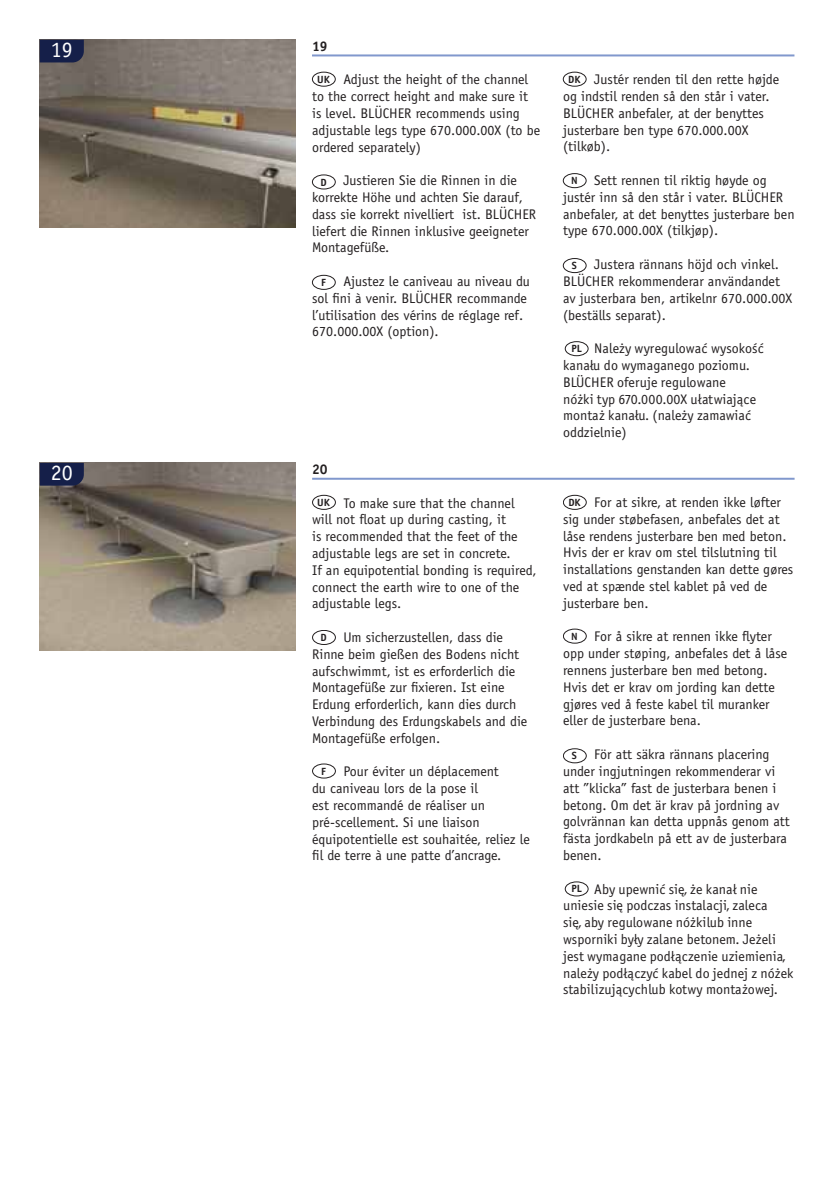
<style>
.page{position:relative;width:840px;height:1191px;background:#fff}
.page>*{position:absolute;margin:0;border:0;box-sizing:border-box;transform-origin:0 0}
.t1{font:22px "Officina Sans";color:#fff}
.t2{font:14px/16.8px "Officina Sans";color:#231f20}
.t3{font:14px/16.8px "Officina Sans Book ITC";color:#231f20}
.t4{font:700 14px "Officina Sans";color:#231f20}
.t5{font:700 10.4px "Officina Sans";color:#231f20}
</style>
<div class="page">
<img style="left:40px;top:40px;width:255px;height:187px">
<svg style="left:40px;top:40px;width:44px;height:22px"></svg>
<hr style="left:312px;top:54px;width:482px;height:2px;background:#8198cd">
<div style="left:312px;top:72px;width:23px;height:15px;border:1px solid #231f20;border-radius:50%"></div>
<div style="left:312px;top:174px;width:23px;height:15px;border:1px solid #231f20;border-radius:50%"></div>
<div style="left:312px;top:275px;width:23px;height:15px;border:1px solid #231f20;border-radius:50%"></div>
<div style="left:562px;top:72px;width:24px;height:15px;border:1px solid #231f20;border-radius:50%"></div>
<div style="left:562px;top:173px;width:24px;height:15px;border:1px solid #231f20;border-radius:50%"></div>
<div style="left:562px;top:258px;width:24px;height:15px;border:1px solid #231f20;border-radius:50%"></div>
<div style="left:564px;top:341px;width:24px;height:15px;border:1px solid #231f20;border-radius:50%"></div>
<img style="left:40px;top:463px;width:255px;height:187px">
<svg style="left:40px;top:463px;width:44px;height:22px"></svg>
<hr style="left:312px;top:478px;width:482px;height:2px;background:#8198cd">
<div style="left:312px;top:495px;width:23px;height:15px;border:1px solid #231f20;border-radius:50%"></div>
<div style="left:312px;top:630px;width:23px;height:15px;border:1px solid #231f20;border-radius:50%"></div>
<div style="left:312px;top:763px;width:23px;height:15px;border:1px solid #231f20;border-radius:50%"></div>
<div style="left:562px;top:495px;width:24px;height:15px;border:1px solid #231f20;border-radius:50%"></div>
<div style="left:562px;top:628px;width:24px;height:15px;border:1px solid #231f20;border-radius:50%"></div>
<div style="left:562px;top:748px;width:24px;height:15px;border:1px solid #231f20;border-radius:50%"></div>
<div style="left:564px;top:881px;width:24px;height:15px;border:1px solid #231f20;border-radius:50%"></div>
<h1 class="t1" style="left:51px;top:41px;width:23px">19</h1>
<p class="t4" style="left:312px;top:41px;width:17px">19</p>
<p class="t2" style="left:312px;top:72px;width:229px;text-indent:31px">Adjust the height of the channel to the correct height and make sure it is level. BLÜCHER recommends using adjustable legs type 670.000.00X (to be ordered separately)</p>
<p class="t2" style="left:312px;top:173px;width:225px;text-indent:31px">Justieren Sie die Rinnen in die korrekte Höhe und achten Sie darauf, dass sie korrekt nivelliert ist. BLÜCHER liefert die Rinnen inklusive geeigneter<br>Montagefüße.</p>
<p class="t2" style="left:312px;top:274px;width:219px;text-indent:31px">Ajustez le caniveau au niveau du sol fini à venir. BLÜCHER recommande l’utilisation des vérins de réglage ref.<br>670.000.00X (option).</p>
<p class="t5" style="left:317px;top:75px;width:14px">UK</p>
<p class="t5" style="left:320px;top:178px;width:8px">D</p>
<p class="t5" style="left:321px;top:278px;width:6px">F</p>
<h1 class="t1" style="left:51px;top:464px;width:23px">20</h1>
<p class="t4" style="left:312px;top:464px;width:17px">20</p>
<p class="t2" style="left:312px;top:495px;width:226px;text-indent:31px">To make sure that the channel will not float up during casting, it<br>is recommended that the feet of the adjustable legs are set in concrete.<br>If an equipotential bonding is required, connect the earth wire to one of the adjustable legs.</p>
<p class="t2" style="left:312px;top:630px;width:216px;text-indent:31px">Um sicherzustellen, dass die Rinne beim gießen des Bodens nicht aufschwimmt, ist es erforderlich die Montagefüße zur fixieren. Ist eine Erdung erforderlich, kann dies durch Verbindung des Erdungskabels and die Montagefüße erfolgen.</p>
<p class="t2" style="left:312px;top:764px;width:219px;text-indent:31px">Pour éviter un déplacement<br>du caniveau lors de la pose il<br>est recommandé de réaliser un pré-scellement. Si une liaison équipotentielle est souhaitée, reliez le fil de terre à une patte d’ancrage.</p>
<p class="t5" style="left:317px;top:498px;width:14px">UK</p>
<p class="t5" style="left:320px;top:633px;width:8px">D</p>
<p class="t5" style="left:321px;top:767px;width:6px">F</p>
<p class="t2" style="left:562px;top:72px;width:217px;text-indent:31px">Justér renden til den rette højde og indstil renden så den står i vater.<br>BLÜCHER anbefaler, at der benyttes justerbare ben type 670.000.00X (tilkøb).</p>
<p class="t2" style="left:562px;top:173px;width:233px;text-indent:31px">Sett rennen til riktig høyde og justér inn så den står i vater. BLÜCHER anbefaler, at det benyttes justerbare ben type 670.000.00X (tilkjøp).</p>
<p class="t2" style="left:562px;top:257px;width:230px;text-indent:31px">Justera rännans höjd och vinkel.<br>BLÜCHER rekommenderar användandet av justerbara ben, artikelnr 670.000.00X (beställs separat).</p>
<p class="t3" style="left:562px;top:341px;width:202px;text-indent:31px">Należy wyregulować wysokość kanału do wymaganego poziomu.<br>BLÜCHER oferuje regulowane<br>nóżki typ 670.000.00X ułatwiające montaż kanału. (należy zamawiać oddzielnie)</p>
<p class="t5" style="left:568px;top:75px;width:14px">DK</p>
<p class="t5" style="left:570px;top:177px;width:8px">N</p>
<p class="t5" style="left:571px;top:261px;width:7px">S</p>
<p class="t5" style="left:571px;top:345px;width:12px">PL</p>
<p class="t2" style="left:562px;top:495px;width:232px;text-indent:31px">For at sikre, at renden ikke løfter sig under støbefasen, anbefales det at låse rendens justerbare ben med beton.<br>Hvis der er krav om stel tilslutning til installations genstanden kan dette gøres ved at spænde stel kablet på ved de justerbare ben.</p>
<p class="t2" style="left:562px;top:629px;width:226px;text-indent:31px">For å sikre at rennen ikke flyter opp under støping, anbefales det å låse rennens justerbare ben med betong.<br>Hvis det er krav om jording kan dette gjøres ved å feste kabel til muranker eller de justerbare bena.</p>
<p class="t2" style="left:562px;top:747px;width:228px;text-indent:31px">För att säkra rännans placering under ingjutningen rekommenderar vi att ”klicka” fast de justerbara benen i betong. Om det är krav på jordning av golvrännan kan detta uppnås genom att fästa jordkabeln på ett av de justerbara benen.</p>
<p class="t3" style="left:562px;top:882px;width:232px;text-indent:31px">Aby upewnić się, że kanał nie uniesie się podczas instalacji, zaleca<br>się, aby regulowane nóżki lub inne wsporniki były zalane betonem. Jeżeli jest wymagane podłączenie uziemienia, należy podłączyć kabel do jednej z nóżek stabilizujących lub kotwy montażowej.</p>
<p class="t5" style="left:568px;top:498px;width:14px">DK</p>
<p class="t5" style="left:571px;top:632px;width:8px">N</p>
<p class="t5" style="left:571px;top:752px;width:7px">S</p>
<p class="t5" style="left:571px;top:885px;width:12px">PL</p>
</div>
